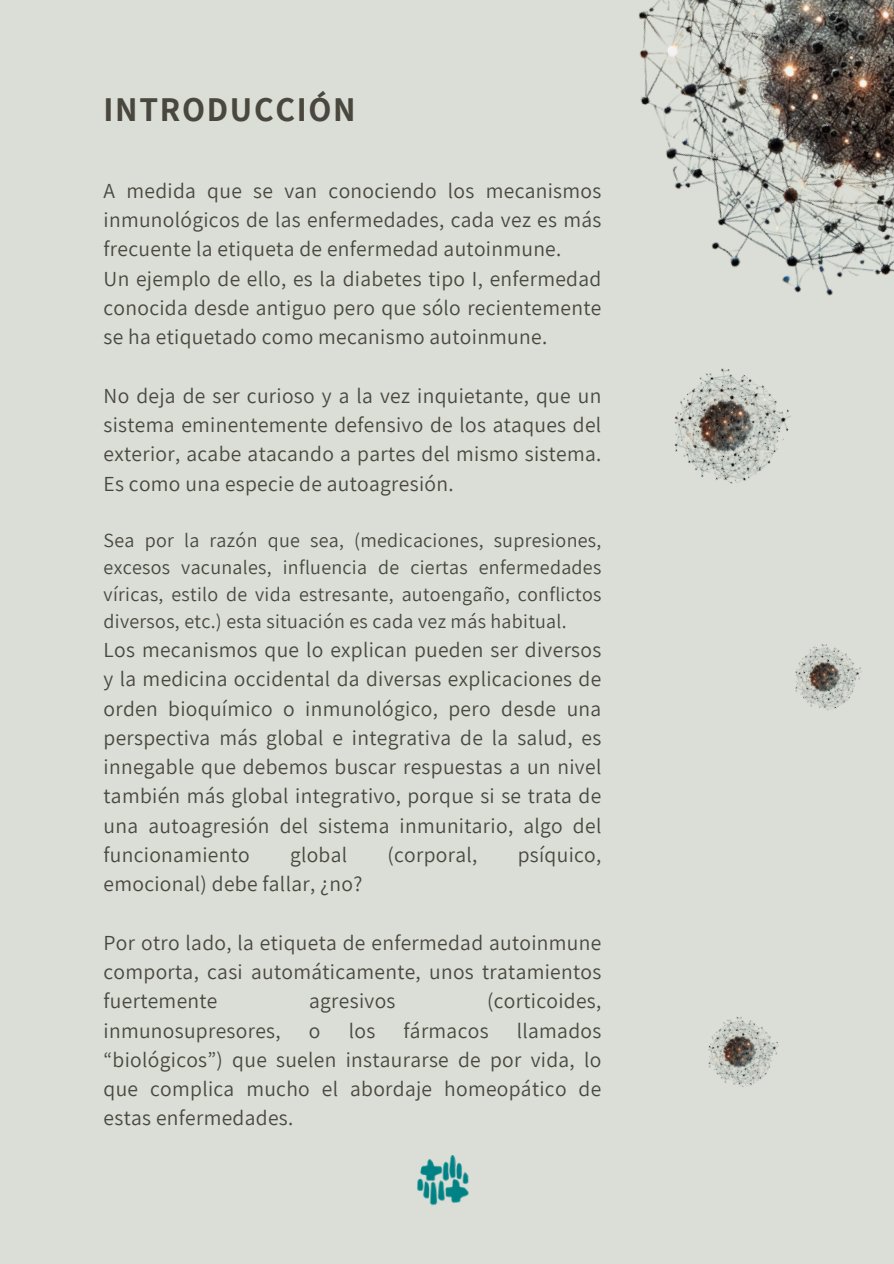
<style>
.page{position:relative;width:894px;height:1264px;background:#fff}
.page>*{position:absolute;margin:0;border:0;box-sizing:border-box;transform-origin:0 0}
.t1{font:700 33.9px "Assistant";letter-spacing:.05em;color:#4a483e}
.t2{font:21.45px/29.2px "Assistant";letter-spacing:.015em;color:#4a483e;text-align:justify}
.t3{font:19.95px/27px "Assistant";letter-spacing:.015em;color:#4a483e;text-align:justify}
</style>
<div class="page">
<div style="left:0;top:0;width:893px;height:1263px;background:#daded7"></div>
<img style="left:417px;top:1155px;width:52px;height:51px">
<img style="left:638px;top:0;width:255px;height:296px">
<img style="left:674px;top:368px;width:117px;height:116px">
<img style="left:795px;top:644px;width:67px;height:66px">
<img style="left:708px;top:1017px;width:71px;height:70px">
<p class="t1" style="left:103px;top:87px;width:253px">INTRODUCCIÓN</p>
<p class="t2" style="left:103px;top:175px;width:499px">A medida que se van conociendo los mecanismos inmunológicos de las enfermedades, cada vez es más frecuente la etiqueta de enfermedad autoinmune.</p>
<h1 class="t2" style="left:103px;top:263px;width:499px">Un ejemplo de ello, es la diabetes tipo I, enfermedad conocida desde antiguo pero que sólo recientemente se ha etiquetado como mecanismo autoinmune.</h1>
<p class="t2" style="left:103px;top:380px;width:499px">No deja de ser curioso y a la vez inquietante, que un sistema eminentemente defensivo de los ataques del exterior, acabe atacando a partes del mismo sistema.<br>Es como una especie de autoagresión.</p>
<p class="t3" style="left:103px;top:526px;width:499px">Sea por la razón que sea, (medicaciones, supresiones, excesos vacunales, influencia de ciertas enfermedades víricas, estilo de vida estresante, autoengaño, conflictos diversos, etc.) esta situación es cada vez más habitual.</p>
<p class="t2" style="left:103px;top:634px;width:499px">Los mecanismos que lo explican pueden ser diversos y la medicina occidental da diversas explicaciones de orden bioquímico o inmunológico, pero desde una perspectiva más global e integrativa de la salud, es innegable que debemos buscar respuestas a un nivel también más global integrativo, porque si se trata de una autoagresión del sistema inmunitario, algo del funcionamiento</p>
<p class="t2" style="left:290px;top:839px;width:59px">global</p>
<p class="t2" style="left:387px;top:839px;width:91px">(corporal,</p>
<p class="t2" style="left:517px;top:839px;width:85px">psíquico,</p>
<p class="t2" style="left:103px;top:868px;width:260px">emocional) debe fallar, ¿no?</p>
<p class="t2" style="left:103px;top:927px;width:499px">Por otro lado, la etiqueta de enfermedad autoinmune comporta, casi automáticamente, unos tratamientos fuertemente</p>
<p class="t2" style="left:309px;top:985px;width:88px">agresivos</p>
<p class="t2" style="left:487px;top:985px;width:116px">(corticoides,</p>
<p class="t2" style="left:103px;top:1015px;width:178px">inmunosupresores,</p>
<p class="t2" style="left:309px;top:1015px;width:13px">o</p>
<p class="t2" style="left:348px;top:1015px;width:28px">los</p>
<p class="t2" style="left:403px;top:1015px;width:86px">fármacos</p>
<p class="t2" style="left:103px;top:1015px;width:499px;text-indent:413px">llamados “biológicos”) que suelen instaurarse de por vida, lo que complica mucho el abordaje homeopático de estas enfermedades.</p>
</div>
